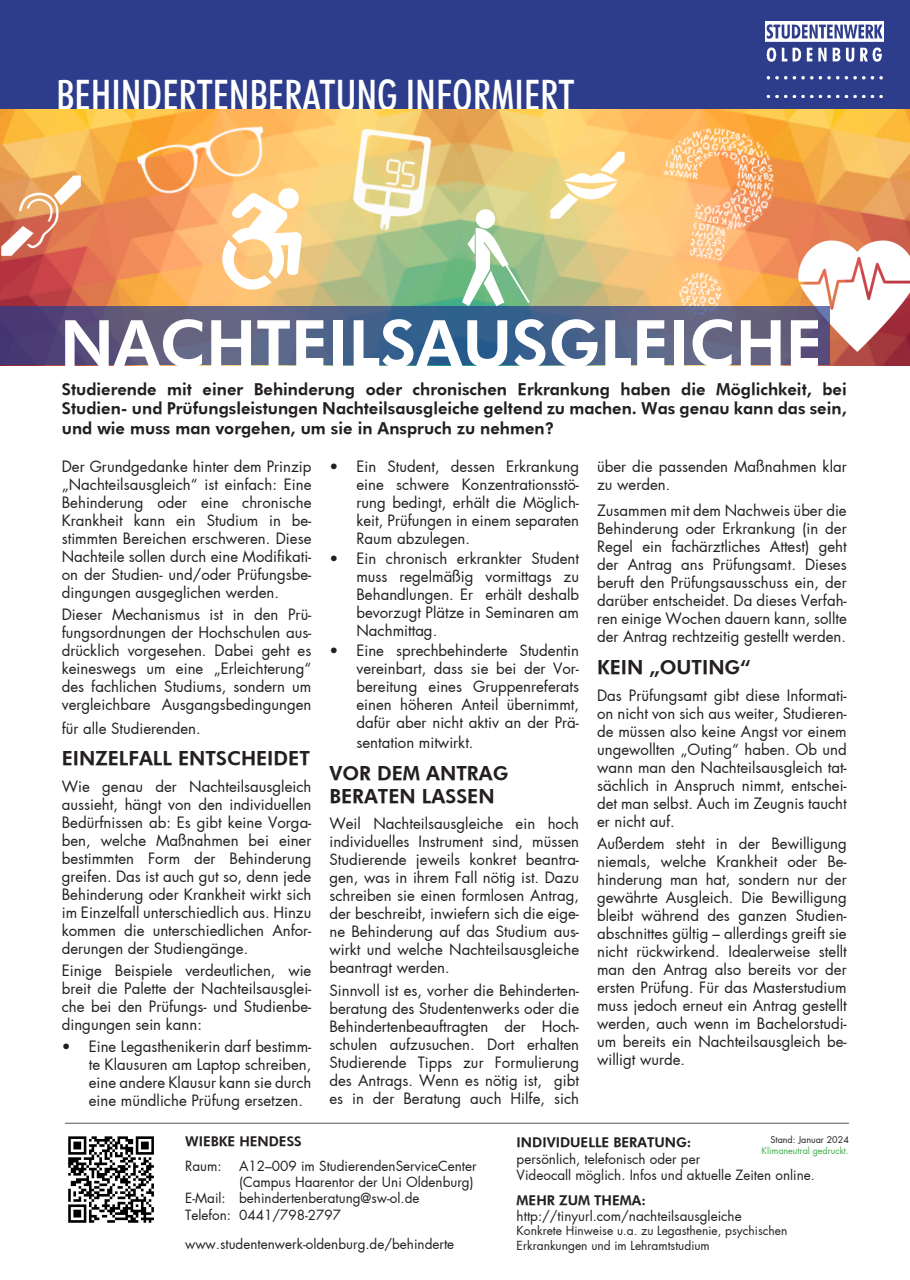
<style>
.page{position:relative;width:910px;height:1280px;background:#fff}
.page>*{position:absolute;margin:0;border:0;box-sizing:border-box;transform-origin:0 0}
.Titel_2{font:64.5px "Futura Hv BT";color:#fff}
.t1{font:500 condensed 42px "Futura BT";color:#fff}
.Fließtext{font:19.5px "Futura Hv BT";color:#231f20}
.t2{font:16.5px/19.8px "Futura Hv BT";color:#231f20}
.t3{font:15px/18px "Futura";color:#231f20;text-align:justify}
.t4{font:13.5px "Futura";color:#231f20}
.t5{font:13.5px "Futura Hv BT";color:#231f20}
.t6{font:12px "Futura";color:#231f20}
.t7{font:9px "Futura";color:#40ae49}
.t8{font:9px "Futura";color:#231f20}
</style>
<div class="page">
<div style="left:17px;top:324px;width:17px;height:43px;background:#932936"></div>
<div style="left:0;top:0;width:910px;height:110px;background:#2d3d8b"></div>
<img style="left:765px;top:22px;width:118px;height:75px">
<hr style="left:65px;top:1123px;width:784px;height:1px;background:#57585a">
<img style="left:0;top:109px;width:910px;height:197px">
<img style="left:327px;top:123px;width:128px;height:118px">
<img style="left:128px;top:109px;width:153px;height:124px">
<img style="left:596px;top:114px;width:233px;height:192px">
<img style="left:765px;top:214px;width:145px;height:152px">
<img style="left:0;top:158px;width:105px;height:116px">
<svg style="left:462px;top:228px;width:68px;height:78px"></svg>
<div style="left:476px;top:209px;width:19px;height:20px;background:#fff;border-radius:50%"></div>
<svg style="left:0;top:306px;width:830px;height:59px;background:#505d84"></svg>
<svg style="left:212px;top:193px;width:90px;height:107px"></svg>
<div style="left:278px;top:188px;width:21px;height:21px;background:#fff;border-radius:50%"></div>
<img style="left:521px;top:124px;width:134px;height:107px">
<img style="left:68px;top:1136px;width:86px;height:87px">
<p class="t1" style="left:56px;top:69px;width:520px">BEHINDERTENBERATUNG INFORMIERT</p>
<p class="Titel_2" style="left:60px;top:304px;width:764px">NACHTEILSAUSGLEICHE</p>
<p class="t2" style="left:62px;top:379px;width:786px">Studierende mit einer Behinderung oder chronischen Erkrankung haben die Möglichkeit, bei</p>
<p class="t2" style="left:62px;top:399px;width:786px">Studien- und Prüfungsleistungen Nachteilsausgleiche geltend zu machen. Was genau kann das sein, und wie muss man vorgehen, um sie in Anspruch zu nehmen?</p>
<p class="t3" style="left:62px;top:457px;width:251px">Der Grundgedanke hinter dem Prinzip „Nachteilsausgleich“ ist einfach: Eine Behinderung oder eine chronische Krankheit kann ein Studium in be&shy;stimmten Bereichen erschweren. Diese Nachteile sollen durch eine Modifikati&shy;on der Studien- und/oder Prüfungsbe&shy;dingungen ausgeglichen werden.</p>
<p class="t3" style="left:62px;top:605px;width:251px">Dieser Mechanismus ist in den Prü&shy;fungsordnungen der Hochschulen aus&shy;drücklich vorgesehen. Dabei geht es keineswegs um eine „Erleichterung“ des fachlichen Studiums, sondern um vergleichbare Ausgangsbedingungen</p>
<p class="t3" style="left:62px;top:719px;width:141px">für alle Studierenden.</p>
<p class="Fließtext" style="left:62px;top:747px;width:250px">EINZELFALL ENTSCHEIDET</p>
<p class="t3" style="left:62px;top:777px;width:251px">Wie genau der Nachteilsausgleich aussieht, hängt von den individuellen Bedürfnissen ab: Es gibt keine Vorga&shy;ben, welche Maßnahmen bei einer bestimmten Form der Behinderung greifen. Das ist auch gut so, denn jede Behinderung oder Krankheit wirkt sich im Einzelfall unterschiedlich aus. Hinzu kommen die unterschiedlichen Anfor&shy;derungen der Studiengänge.</p>
<p class="t3" style="left:62px;top:961px;width:251px">Einige Beispiele verdeutlichen, wie breit die Palette der Nachteilsausglei&shy;che bei den Prüfungs- und Studienbe&shy;dingungen sein kann:</p>
<p class="t3" style="left:89px;top:1038px;width:224px;text-indent:-27px">• Eine Legasthenikerin darf bestimm&shy;te Klausuren am Laptop schreiben, eine andere Klausur kann sie durch eine mündliche Prüfung ersetzen.</p>
<p class="t3" style="left:356px;top:457px;width:224px;text-indent:-27px">• Ein Student, dessen Erkrankung eine schwere Konzentrationsstö&shy;rung bedingt, erhält die Möglich&shy;keit, Prüfungen in einem separaten Raum abzulegen.</p>
<p class="t3" style="left:356px;top:549px;width:224px;text-indent:-27px">• Ein chronisch erkrankter Student muss regelmäßig vormittags zu Behandlungen. Er erhält deshalb bevorzugt Plätze in Seminaren am Nachmittag.</p>
<p class="t3" style="left:356px;top:641px;width:224px;text-indent:-27px">• Eine sprechbehinderte Studentin vereinbart, dass sie bei der Vor&shy;bereitung eines Gruppenreferats einen höheren Anteil übernimmt, dafür aber nicht aktiv an der Prä-</p>
<p class="t3" style="left:356px;top:733px;width:119px">sentation mitwirkt.</p>
<p class="Fließtext" style="left:329px;top:761px;width:180px">VOR DEM ANTRAG</p>
<p class="Fließtext" style="left:329px;top:784px;width:167px">BERATEN LASSEN</p>
<p class="t3" style="left:329px;top:815px;width:251px">Weil Nachteilsausgleiche ein hoch individuelles Instrument sind, müssen Studierende jeweils konkret beantra&shy;gen, was in ihrem Fall nötig ist. Dazu schreiben sie einen formlosen Antrag, der beschreibt, inwiefern sich die eige&shy;ne Behinderung auf das Studium aus&shy;wirkt und welche Nachteilsausgleiche beantragt werden.</p>
<p class="t3" style="left:329px;top:981px;width:251px">Sinnvoll ist es, vorher die Behinderten&shy;beratung des Studentenwerks oder die Behindertenbeauftragten der Hoch&shy;schulen aufzusuchen. Dort erhalten Studierende Tipps zur Formulierung des Antrags. Wenn es nötig ist, gibt es in der Beratung auch Hilfe, sich</p>
<p class="t3" style="left:597px;top:457px;width:251px">über die passenden Maßnahmen klar zu werden.</p>
<p class="t3" style="left:597px;top:502px;width:251px">Zusammen mit dem Nachweis über die Behinderung oder Erkrankung (in der Regel ein fachärztliches Attest) geht der Antrag ans Prüfungsamt. Dieses beruft den Prüfungsausschuss ein, der darüber entscheidet. Da dieses Verfah&shy;ren einige Wochen dauern kann, sollte der Antrag rechtzeitig gestellt werden.</p>
<p class="Fließtext" style="left:597px;top:655px;width:155px">KEIN „OUTING“</p>
<p class="t3" style="left:597px;top:686px;width:251px">Das Prüfungsamt gibt diese Informati&shy;on nicht von sich aus weiter, Studieren&shy;de müssen also keine Angst vor einem ungewollten „Outing“ haben. Ob und wann man den Nachteilsausgleich tat&shy;sächlich in Anspruch nimmt, entschei&shy;det man selbst. Auch im Zeugnis taucht er nicht auf.</p>
<p class="t3" style="left:597px;top:834px;width:251px">Außerdem steht in der Bewilligung niemals, welche Krankheit oder Be&shy;hinderung man hat, sondern nur der gewährte Ausgleich. Die Bewilligung bleibt während des ganzen Studien&shy;abschnittes gültig – allerdings greift sie nicht rückwirkend. Idealerweise stellt man den Antrag also bereits vor der ersten Prüfung. Für das Masterstudium muss jedoch erneut ein Antrag gestellt werden, auch wenn im Bachelorstudi&shy;um bereits ein Nachteilsausgleich be&shy;willigt wurde.</p>
<p class="t5" style="left:185px;top:1133px;width:118px">WIEBKE HENDESS</p>
<p class="t4" style="left:185px;top:1157px;width:38px">Raum:</p>
<p class="t4" style="left:239px;top:1157px;width:239px">A12–009 im StudierendenServiceCenter</p>
<p class="t4" style="left:239px;top:1173px;width:236px">(Campus Haarentor der Uni Oldenburg)</p>
<p class="t4" style="left:185px;top:1189px;width:236px">E-Mail: behindertenberatung@sw-ol.de</p>
<p class="t4" style="left:185px;top:1205px;width:157px">Telefon: 0441/798-2797</p>
<p class="t4" style="left:185px;top:1235px;width:271px">www.studentenwerk-oldenburg.de/behinderte</p>
<p class="t8" style="left:770px;top:1133px;width:80px">Stand: Januar 2024</p>
<p class="t7" style="left:761px;top:1144px;width:89px">Klimaneutral gedruckt.</p>
<p class="t5" style="left:517px;top:1134px;width:176px">INDIVIDUELLE BERATUNG:</p>
<p class="t4" style="left:517px;top:1149px;width:185px">persönlich, telefonisch oder per</p>
<p class="t4" style="left:517px;top:1165px;width:300px">Videocall möglich. Infos und aktuelle Zeiten online.</p>
<p class="t5" style="left:517px;top:1191px;width:131px">MEHR ZUM THEMA:</p>
<p class="t4" style="left:517px;top:1206px;width:227px">http://tinyurl.com/nachteilsausgleiche</p>
<p class="t6" style="left:517px;top:1222px;width:272px">Konkrete Hinweise u.a. zu Legasthenie, psychischen</p>
<p class="t6" style="left:517px;top:1237px;width:195px">Erkrankungen und im Lehramtstudium</p>
</div>
